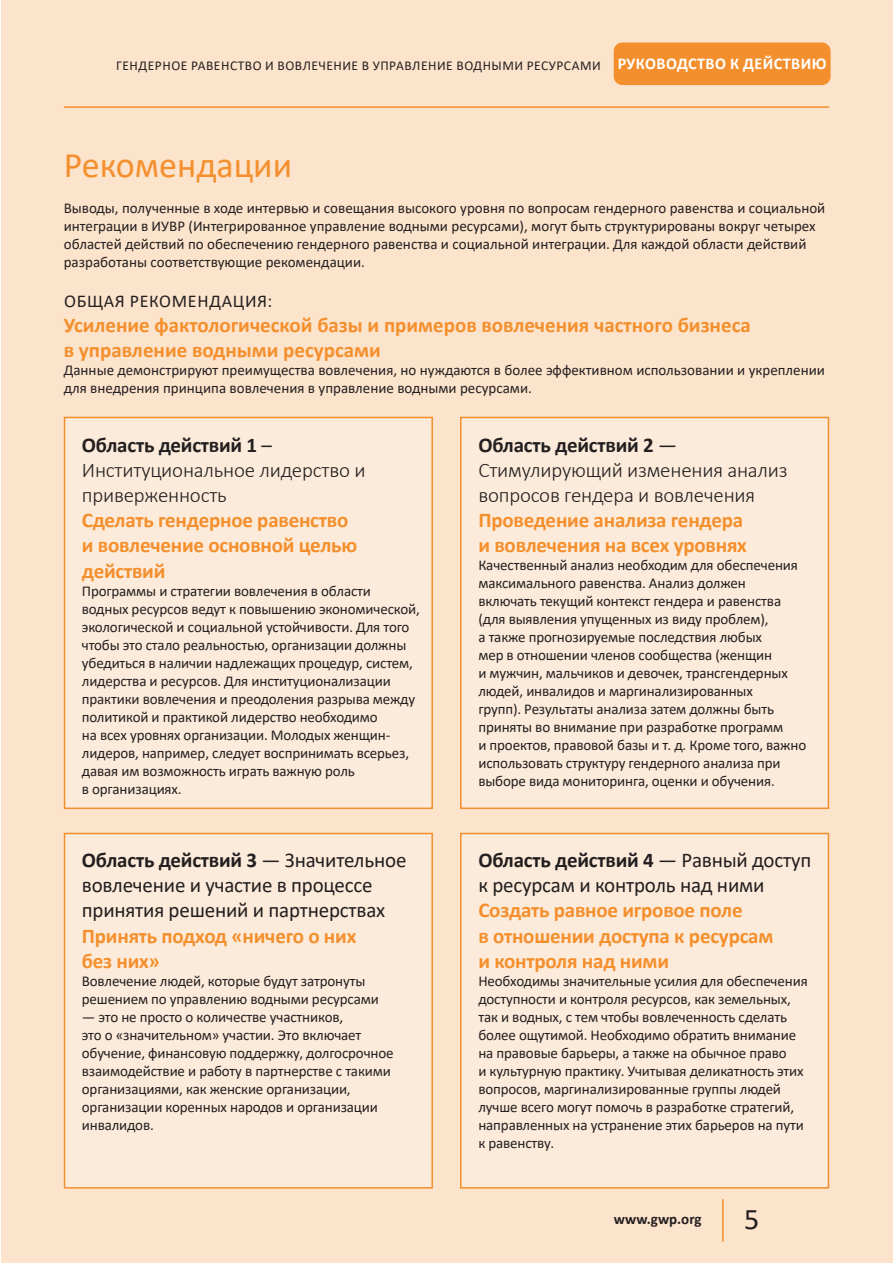
<style>
.page{position:relative;width:893px;height:1263px;background:#fff}
.page>*{position:absolute;margin:0;border:0;box-sizing:border-box;transform-origin:0 0}
.t1{font:36px "Calibri";color:#f48f2d}
.t2{font:30px "Calibri";color:#231f20}
.t3{font:700 21px/25.2px "Calibri";letter-spacing:-.01em;color:#f48f2d}
.t4{font:21px/25.2px "Calibri";letter-spacing:-.01em;color:#231f20}
.t5{font:300 21px/25.2px "Calibri";letter-spacing:-.01em;color:#231f20}
.t6{font:18px "Calibri";letter-spacing:.04em;color:#231f20}
.t7{font:700 16.5px "Calibri";letter-spacing:.03em;color:#fff}
.t8{font:15px/18px "Calibri";letter-spacing:-.01em;color:#231f20}
.t9{font:700 15px "Calibri";color:#231f20}
.t10{font:13.5px "Calibri";letter-spacing:.04em;color:#231f20}
.s1{font-weight:700}
.s2{font-weight:400}
</style>
<div class="page">
<div style="left:1px;top:0;width:892px;height:1263px;background:#fce3cb"></div>
<hr style="left:722px;top:1199px;width:2px;height:43px;background:#f48f2d">
<hr style="left:64px;top:106px;width:765px;height:2px;background:#f48f2d">
<div style="left:65px;top:417px;width:367px;height:391px;background:#fcebda"></div>
<div style="left:64px;top:417px;width:369px;height:392px;border:2px solid #f48f2d"></div>
<div style="left:461px;top:417px;width:367px;height:391px;background:#fcebda"></div>
<div style="left:460px;top:417px;width:369px;height:392px;border:2px solid #f48f2d"></div>
<div style="left:65px;top:833px;width:367px;height:355px;background:#fcebda"></div>
<div style="left:64px;top:833px;width:369px;height:355px;border:2px solid #f48f2d"></div>
<div style="left:461px;top:833px;width:367px;height:355px;background:#fcebda"></div>
<div style="left:460px;top:833px;width:369px;height:355px;border:2px solid #f48f2d"></div>
<div style="left:614px;top:43px;width:217px;height:42px;background:#f48f2d;border-radius:9px"></div>
<p class="t10" style="left:116px;top:56px;width:486px">ГЕНДЕРНОЕ РАВЕНСТВО И ВОВЛЕЧЕНИЕ В УПРАВЛЕНИЕ ВОДНЫМИ РЕСУРСАМИ</p>
<p class="t7" style="left:618px;top:52px;width:210px">РУКОВОДСТВО К ДЕЙСТВИЮ</p>
<p class="t1" style="left:64px;top:140px;width:230px">Рекомендации</p>
<p class="t8" style="left:64px;top:199px;width:763px">Выводы, полученные в ходе интервью и совещания высокого уровня по вопросам гендерного равенства и социальной интеграции в ИУВР (Интегрированное управление водными ресурсами), могут быть структурированы вокруг четырех областей действий по обеспечению гендерного равенства и социальной интеграции. Для каждой области действий разработаны соответствующие рекомендации.</p>
<p class="t6" style="left:64px;top:288px;width:210px">ОБЩАЯ РЕКОМЕНДАЦИЯ:</p>
<p class="t3" style="left:64px;top:312px;width:688px">Усиление фактологической базы и примеров вовлечения частного бизнеса в управление водными ресурсами</p>
<p class="t8" style="left:64px;top:361px;width:763px">Данные демонстрируют преимущества вовлечения, но нуждаются в более эффективном использовании и укреплении для внедрения принципа вовлечения в управление водными ресурсами.</p>
<p class="t5" style="left:82px;top:432px;width:285px"><span class="s1">Область действий 1</span> <span class="s2">–<br></span>Институциональное лидерство и приверженность</p>
<p class="t3" style="left:82px;top:507px;width:277px">Сделать гендерное равенство и вовлечение основной целью действий</p>
<p class="t8" style="left:82px;top:581px;width:340px">Программы и стратегии вовлечения в области водных ресурсов ведут к повышению экономической, экологической и социальной устойчивости. Для того чтобы это стало реальностью, организации должны убедиться в наличии надлежащих процедур, систем, лидерства и ресурсов. Для институционализации практики вовлечения и преодоления разрыва между политикой и практикой лидерство необходимо<br>на всех уровнях организации. Молодых женщин&shy;лидеров, например, следует воспринимать всерьез, давая им возможность играть важную роль<br>в организациях.</p>
<p class="t4" style="left:82px;top:847px;width:326px"><span class="s1">Область действий 3</span> — Значительное вовлечение и участие в процессе принятия решений и партнерствах</p>
<p class="t3" style="left:82px;top:923px;width:276px">Принять подход «ничего о них без них»</p>
<p class="t8" style="left:82px;top:971px;width:299px">Вовлечение людей, которые будут затронуты решением по управлению водными ресурсами</p>
<p class="t8" style="left:82px;top:1007px;width:313px">— это не просто о количестве участников,<br>это о «значительном» участии. Это включает обучение, финансовую поддержку, долгосрочное взаимодействие и работу в партнерстве с такими организациями, как женские организации, организации коренных народов и организации инвалидов.</p>
<p class="t5" style="left:478px;top:432px;width:311px"><span class="s1">Область действий 2</span> <span class="s2">—<br></span>Стимулирующий изменения анализ вопросов гендера и вовлечения</p>
<p class="t3" style="left:478px;top:507px;width:270px">Проведение анализа гендера и вовлечения на всех уровнях</p>
<p class="t8" style="left:478px;top:556px;width:329px">Качественный анализ необходим для обеспечения максимального равенства. Анализ должен включать текущий контекст гендера и равенства (для выявления упущенных из виду проблем),<br>а также прогнозируемые последствия любых<br>мер в отношении членов сообщества (женщин<br>и мужчин, мальчиков и девочек, трансгендерных людей, инвалидов и маргинализированных<br>групп). Результаты анализа затем должны быть приняты во внимание при разработке программ<br>и проектов, правовой базы и т. д. Кроме того, важно использовать структуру гендерного анализа при выборе вида мониторинга, оценки и обучения.</p>
<p class="t4" style="left:478px;top:847px;width:334px"><span class="s1">Область действий 4</span> — Равный доступ к ресурсам и контроль над ними</p>
<p class="t3" style="left:478px;top:897px;width:297px">Создать равное игровое поле<br>в отношении доступа к ресурсам и контроля над ними</p>
<p class="t8" style="left:478px;top:971px;width:331px">Необходимы значительные усилия для обеспечения доступности и контроля ресурсов, как земельных, так и водных, с тем чтобы вовлеченность сделать более ощутимой. Необходимо обратить внимание на правовые барьеры, а также на обычное право<br>и культурную практику. Учитывая деликатность этих вопросов, маргинализированные группы людей лучше всего могут помочь в разработке стратегий, направленных на устранение этих барьеров на пути к равенству.</p>
<p class="t9" style="left:614px;top:1209px;width:89px">www.gwp.org</p>
<p class="t2" style="left:744px;top:1198px;width:17px">5</p>
</div>
